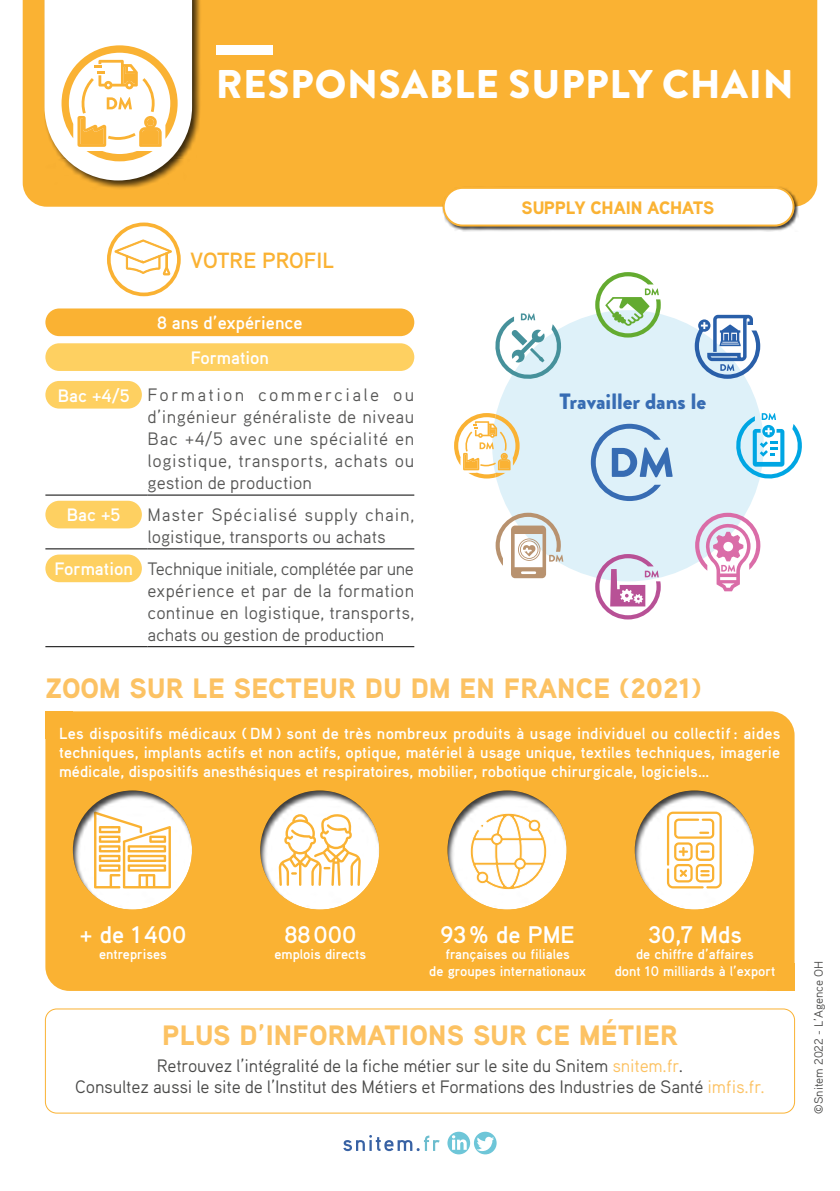
<style>
.page{position:relative;width:840px;height:1191px;background:#fff}
.page>*{position:absolute;margin:0;border:0;box-sizing:border-box;transform-origin:0 0}
.t1{font:900 40px "Brandon Grotesque";letter-spacing:.02em;color:#fff}
.t2{font:900 28px "Aaux Pro";letter-spacing:.01em;color:#fcc263}
.t3{font:700 24px "Aaux Pro";color:#fff}
.t4{font:900 22.2px "Brandon Grotesque";color:#376cb3}
.t5{font:700 22px "Aaux Pro";color:#fab233}
.t6{font:18px/22px "Aaux Pro";color:#575756;text-align:justify}
.t7{font:18px/21.6px "Aaux Pro";letter-spacing:-.01em;color:#4a4a49;text-align:center}
.t8{font:700 18px/34.8px "Aaux Pro";color:#fff;text-align:center}
.t9{font:900 18px "Aaux Pro";color:#fab233}
.t10{font:700 16px/19.2px "Aaux Pro";color:#fff;text-align:justify}
.t11{font:700 14px/16.8px "Aaux Pro";color:#fff;text-align:center}
.t12{font:12px "Aaux Pro";color:#4a4a49}
.s1{font-weight:700;color:#fff}
.s2{color:#fcc263}
</style>
<div class="page">
<div style="left:23px;top:0;width:793px;height:207px;background:#fab233"></div>
<div style="left:43px;top:0;width:158px;height:189px;background:#000;opacity:.75"></div>
<div style="left:45px;top:711px;width:28px;height:28px;background:#fab233"></div>
<div style="left:45px;top:711px;width:749px;height:280px;background:#fab233;border-radius:24px"></div>
<div style="left:766px;top:963px;width:28px;height:28px;background:#fab233"></div>
<svg style="left:343px;top:1135px;width:96px;height:16px"></svg>
<svg style="left:473px;top:1131px;width:23px;height:23px"></svg>
<svg style="left:476px;top:1136px;width:18px;height:15px"></svg>
<svg style="left:447px;top:1131px;width:23px;height:23px"></svg>
<svg style="left:451px;top:1135px;width:15px;height:14px"></svg>
<div style="left:45px;top:1008px;width:749px;height:105px;border:1px solid #fab233;border-radius:11px"></div>
<div style="left:492px;top:310px;width:271px;height:271px;background:#def1f9;border-radius:50%"></div>
<svg style="left:590px;top:424px;width:82px;height:77px"></svg>
<svg style="left:595px;top:272px;width:65px;height:65px"></svg>
<svg style="left:495px;top:512px;width:68px;height:66px"></svg>
<svg style="left:736px;top:413px;width:65px;height:69px"></svg>
<svg style="left:694px;top:512px;width:66px;height:79px"></svg>
<svg style="left:694px;top:315px;width:65px;height:64px"></svg>
<svg style="left:595px;top:554px;width:65px;height:65px"></svg>
<svg style="left:495px;top:313px;width:67px;height:69px"></svg>
<svg style="left:454px;top:413px;width:65px;height:65px"></svg>
<svg style="left:72px;top:790px;width:120px;height:120px"></svg>
<svg style="left:260px;top:790px;width:120px;height:120px;fill:#fefdfd"></svg>
<svg style="left:447px;top:790px;width:120px;height:120px;fill:#fefefe"></svg>
<svg style="left:634px;top:790px;width:120px;height:120px;fill:#fefefe"></svg>
<svg style="left:44px;top:0;width:148px;height:180px"></svg>
<div style="left:442px;top:186px;width:356px;height:45px;background:#000;opacity:.75"></div>
<div style="left:443px;top:188px;width:350px;height:37px;background:#fff;border-radius:19px"></div>
<div style="left:442px;top:187px;width:352px;height:39px;border:2px solid #fab233;border-radius:19px"></div>
<div style="left:107px;top:222px;width:74px;height:74px;border:4px solid #fab233;border-radius:50%"></div>
<svg style="left:114px;top:239px;width:58px;height:37px"></svg>
<div style="left:165px;top:252px;width:3px;height:17px;border:1px solid #fab233"></div>
<hr style="left:45px;top:646px;width:102px;height:1px;background:#000">
<hr style="left:147px;top:646px;width:267px;height:1px;background:#000">
<hr style="left:45px;top:494px;width:102px;height:1px;background:#000">
<hr style="left:147px;top:494px;width:267px;height:1px;background:#000">
<hr style="left:45px;top:548px;width:102px;height:1px;background:#000">
<hr style="left:147px;top:548px;width:267px;height:1px;background:#000">
<div style="left:45px;top:308px;width:369px;height:28px;background:#fab233;border-radius:14px"></div>
<div style="left:45px;top:343px;width:369px;height:28px;background:#fed061;border-radius:14px"></div>
<div style="left:45px;top:381px;width:97px;height:27px;background:#fed061;border-radius:14px"></div>
<div style="left:45px;top:501px;width:97px;height:27px;background:#fed061;border-radius:14px"></div>
<div style="left:45px;top:554px;width:97px;height:28px;background:#fed061;border-radius:14px"></div>
<div style="left:215px;top:45px;width:57px;height:10px;background:#fff"></div>
<h1 class="t1" style="left:215px;top:61px;width:579px">RESPONSABLE SUPPLY CHAIN</h1>
<p class="t5" style="left:190px;top:251px;width:145px">VOTRE PROFIL</p>
<p class="t8" style="left:157px;top:307px;width:147px">8 ans d’expérience<br>Formation</p>
<p class="t6" style="left:147px;top:384px;width:268px;text-indent:-90px"><span class="s1">Bac +4/5</span> Formation commerciale ou d’ingénieur généraliste de niveau Bac +4/5 avec une spécialité en logistique, transports, achats ou gestion de production</p>
<p class="t8" style="left:67px;top:499px;width:55px">Bac +5</p>
<p class="t6" style="left:147px;top:504px;width:268px">Master Spécialisé supply chain, logistique, transports ou achats</p>
<p class="t6" style="left:147px;top:557px;width:268px;text-indent:-93px"><span class="s1">Formation</span> Technique initiale, complétée par une expérience et par de la formation continue en logistique, transports, achats ou gestion de production</p>
<p class="t9" style="left:521px;top:197px;width:194px">SUPPLY CHAIN ACHATS</p>
<p class="t4" style="left:559px;top:389px;width:148px">Travailler dans le</p>
<h2 class="t2" style="left:45px;top:672px;width:657px">ZOOM SUR LE SECTEUR DU DM EN FRANCE (2021)</h2>
<p class="t10" style="left:59px;top:725px;width:722px">Les dispositifs médicaux ( DM ) sont de très nombreux produits à usage individuel ou collectif : aides techniques, implants actifs et non actifs, optique, matériel à usage unique, textiles techniques, imagerie médicale, dispositifs anesthésiques et respiratoires, mobilier, robotique chirurgicale, logiciels…</p>
<h3 class="t3" style="left:80px;top:924px;width:108px">+ de 1 400</h3>
<p class="t11" style="left:99px;top:947px;width:69px">entreprises</p>
<h3 class="t3" style="left:284px;top:924px;width:73px">88 000</h3>
<p class="t11" style="left:274px;top:947px;width:93px">emplois directs</p>
<h3 class="t3" style="left:440px;top:924px;width:136px">93 % de PME</h3>
<p class="t11" style="left:429px;top:947px;width:158px">françaises ou filiales<br>de groupes internationaux</p>
<h3 class="t3" style="left:647px;top:924px;width:95px">30,7 Mds</h3>
<p class="t11" style="left:614px;top:947px;width:162px">de chiffre d’affaires<br>dont 10 milliards à l’export</p>
<h2 class="t2" style="left:162px;top:1018px;width:517px">PLUS D’INFORMATIONS SUR CE MÉTIER</h2>
<p class="t7" style="left:75px;top:1054px;width:691px">Retrouvez l’intégralité de la fiche métier sur le site du Snitem <span class="s2">snitem.fr</span>.<br>Consultez aussi le site de l’Institut des Métiers et Formations des Industries de Santé <span class="s2">imfis.fr.</span></p>
<p class="t12" style="left:811px;top:1113px;width:154px;rotate:-90deg">©Snitem 2022 - L’Agence OH</p>
</div>
